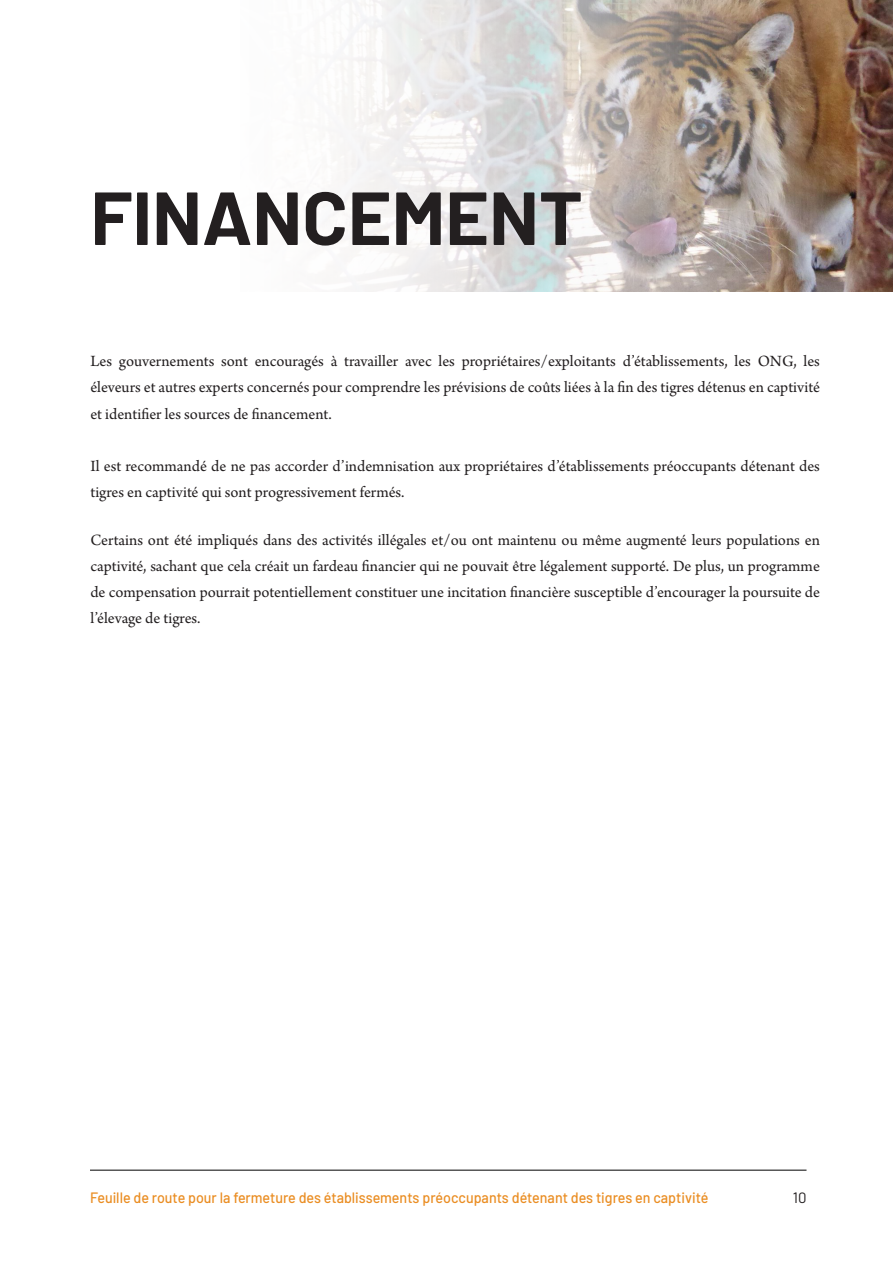
<style>
.page{position:relative;width:893px;height:1263px;background:#fff}
.page>*{position:absolute;margin:0;border:0;box-sizing:border-box;transform-origin:0 0}
.t1{font:700 75px "Barlow";color:#231f20}
.t2{font:16.5px/26.2px "Arno Pro";letter-spacing:-.005em;color:#231f20;text-align:justify}
.t3{font:500 15px "Barlow";color:#ea8d22;scale:.95 1}
.t4{font:15px "Barlow";color:#231f20}
</style>
<div class="page">
<hr style="left:90px;top:1170px;width:716px;height:1px;background:#000">
<img style="left:333px;top:0;width:560px;height:292px">
<p class="t1" style="left:90px;top:162px;width:494px">FINANCEMENT</p>
<p class="t2" style="left:90px;top:349px;width:731px">Les gouvernements sont encouragés à travailler avec les propriétaires/exploitants d’établissements, les ONG, les éleveurs et autres experts concernés pour comprendre les prévisions de coûts liées à la fin des tigres détenus en captivité et identifier les sources de financement.</p>
<p class="t2" style="left:90px;top:454px;width:731px">Il est recommandé de ne pas accorder d’indemnisation aux propriétaires d’établissements préoccupants détenant des tigres en captivité qui sont progressivement fermés.</p>
<p class="t2" style="left:90px;top:527px;width:731px">Certains ont été impliqués dans des activités illégales et/ou ont maintenu ou même augmenté leurs populations en captivité, sachant que cela créait un fardeau financier qui ne pouvait être légalement supporté. De plus, un programme de compensation pourrait potentiellement constituer une incitation financière susceptible d’encourager la poursuite de l’élevage de tigres.</p>
<p class="t3" style="left:90px;top:1187px;width:652px">Feuille de route pour la fermeture des établissements préoccupants détenant des tigres en captivité</p>
<p class="t4" style="left:793px;top:1187px;width:15px">10</p>
</div>
